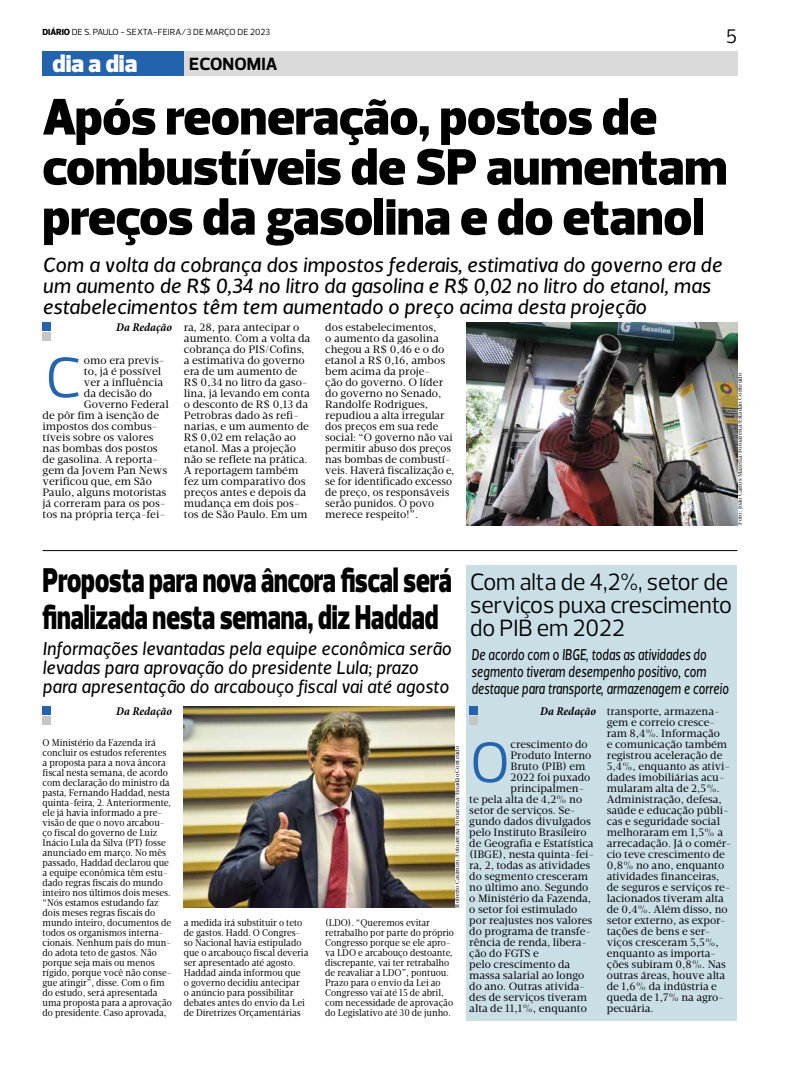
<style>
.page{position:relative;width:794px;height:1078px;background:#fff}
.page>*{position:absolute;margin:0;border:0;box-sizing:border-box;transform-origin:0 0}
.t1{font:58px "Prelo";color:#2565ae}
.t2{font:900 52px/50px "Prelo";color:#000}
.t3{font:900 35px/37px "Prelo";color:#000;scale:.74 1}
.t4{font:900 25px "Prelo";color:#fff}
.t5{font:24px/23px "Prelo";color:#000}
.t6{font:italic 21px/21px "Velino Sans";color:#000}
.t7{font:20px "Prelo";color:#000}
.t8{font:italic 19px/19px "Velino Sans";color:#000;scale:.96 1}
.t9{font:700 18px "Prelo";color:#000}
.t10{font:italic 16px/17px "Velino Sans";color:#000;scale:.77 1}
.t11{font:italic 700 condensed 12px "Minion Pro";letter-spacing:-.005em;color:#000}
.t12{font:11px/11px "Velino Text";color:#000}
.t13{font:10px/10px "Velino Text";color:#000;scale:.9 1}
.t14{font:9px "Prelo";color:#000}
.t15{font:6px "Velino Text";color:#000}
.s1{font-weight:800}
</style>
<div class="page">
<div style="left:43px;top:51px;width:141px;height:24px;background:#2363ad"></div>
<div style="left:184px;top:51px;width:553px;height:24px;background:#dadada"></div>
<div style="left:43px;top:332px;width:8px;height:9px;background:#c6c6c6"></div>
<div style="left:43px;top:322px;width:8px;height:9px;background:#2464ae"></div>
<div style="left:466px;top:565px;width:271px;height:455px;background:#cadee6"></div>
<div style="left:469px;top:716px;width:8px;height:8px;background:#c6c6c6"></div>
<div style="left:469px;top:706px;width:8px;height:8px;background:#2464ae"></div>
<hr style="left:43px;top:550px;width:694px;height:1px;background:#000">
<div style="left:43px;top:716px;width:8px;height:8px;background:#c6c6c6"></div>
<div style="left:43px;top:706px;width:8px;height:8px;background:#2464ae"></div>
<img style="left:466px;top:322px;width:271px;height:203px">
<img style="left:184px;top:706px;width:270px;height:201px">
<p class="t14" style="left:43px;top:27px;width:229px"><span class="s1">DIÁRIO</span> DE S. PAULO - SEXTA-FEIRA/3 DE MARÇO DE 2023</p>
<h3 class="t7" style="left:726px;top:24px;width:13px">5</h3>
<h3 class="t4" style="left:52px;top:49px;width:86px">dia a dia</h3>
<h3 class="t9" style="left:189px;top:53px;width:90px">ECONOMIA</h3>
<h2 class="t2" style="left:43px;top:92px;width:686px">Após reoneração, postos de combustíveis de SP aumentam preços da gasolina e do etanol</h2>
<h3 class="t6" style="left:43px;top:254px;width:681px">Com a volta da cobrança dos impostos federais, estimativa do governo era de um aumento de R$ 0,34 no litro da gasolina e R$ 0,02 no litro do etanol, mas estabelecimentos têm tem aumentado o preço acima desta projeção</h3>
<p class="t11" style="left:116px;top:319px;width:57px">Da Redação</p>
<p class="t12" style="left:84px;top:354px;width:82px">omo era previs-</p>
<p class="t12" style="left:84px;top:365px;width:79px">to, já é possível</p>
<p class="t12" style="left:84px;top:376px;width:81px">ver a influência</p>
<p class="t12" style="left:84px;top:387px;width:70px">da decisão do</p>
<p class="t12" style="left:84px;top:398px;width:86px">Governo Federal</p>
<p class="t12" style="left:43px;top:409px;width:118px">de pôr fim à isenção de</p>
<p class="t12" style="left:43px;top:420px;width:117px">impostos dos combus-</p>
<p class="t12" style="left:43px;top:431px;width:113px">tíveis sobre os valores</p>
<p class="t12" style="left:43px;top:442px;width:117px">nas bombas dos postos</p>
<p class="t12" style="left:43px;top:453px;width:117px">de gasolina. A reporta-</p>
<p class="t12" style="left:43px;top:464px;width:126px">gem da Jovem Pan News</p>
<p class="t12" style="left:43px;top:475px;width:111px">verificou que, em São</p>
<p class="t12" style="left:43px;top:486px;width:125px">Paulo, alguns motoristas</p>
<p class="t12" style="left:43px;top:497px;width:125px">já correram para os pos-</p>
<p class="t12" style="left:43px;top:508px;width:124px">tos na própria terça-fei-</p>
<h1 class="t1" style="left:45px;top:342px;width:37px">C</h1>
<p class="t12" style="left:184px;top:321px;width:128px">ra, 28, para antecipar o aumento. Com a volta da cobrança do PIS/Cofins, a estimativa do governo era de um aumento de<br>R$ 0,34 no litro da gaso&shy;lina, já levando em conta o desconto de R$ 0,13 da<br>Petrobras dado às refi&shy;narias, e um aumento de<br>R$ 0,02 em relação ao etanol. Mas a projeção não se reflete na prática.<br>A reportagem também fez um comparativo dos preços antes e depois da mudança em dois pos&shy;tos de São Paulo. Em um</p>
<p class="t12" style="left:325px;top:321px;width:131px">dos estabelecimentos,<br>o aumento da gasolina chegou a R$ 0,46 e o do etanol a R$ 0,16, ambos bem acima da proje-<br>ção do governo. O líder do governo no Senado,<br>Randolfe Rodrigues, repudiou a alta irregular dos preços em sua rede social: “O governo não vai permitir abuso dos preços nas bombas de combustí&shy;veis. Haverá fiscalização e, se for identificado excesso de preço, os responsáveis serão punidos. O povo merece respeito!”.</p>
<p class="t15" style="left:736px;top:524px;width:153px;rotate:-90deg">Foto: João Carlos Mazella/Fotoarena/Estadão Conteúdo</p>
<h3 class="t3" style="left:43px;top:561px;width:554px">Proposta para nova âncora fiscal será finalizada nesta semana, diz Haddad</h3>
<h3 class="t8" style="left:43px;top:639px;width:427px">Informações levantadas pela equipe econômica serão levadas para aprovação do presidente Lula; prazo para apresentação do arcabouço fiscal vai até agosto</h3>
<p class="t11" style="left:116px;top:702px;width:57px">Da Redação</p>
<p class="t13" style="left:43px;top:737px;width:145px">O Ministério da Fazenda irá concluir os estudos referentes a proposta para a nova âncora fiscal nesta semana, de acordo com declaração do ministro da pasta, Fernando Haddad, nesta quinta-feira, 2. Anteriormente, ele já havia informado a pre&shy;visão de que o novo arcabou&shy;ço fiscal do governo de Luiz<br>Inácio Lula da Silva (PT) fosse anunciado em março. No mês passado, Haddad declarou que a equipe econômica têm estu&shy;dado regras fiscais do mundo inteiro nos últimos dois meses. “Nós estamos estudando faz dois meses regras fiscais do mundo inteiro, documentos de todos os organismos interna&shy;cionais. Nenhum país do mun&shy;do adota teto de gastos. Não porque seja mais ou menos rígido, porque você não conse&shy;gue atingir”, disse. Com o fim do estudo, será apresentada uma proposta para a aprovação do presidente. Caso aprovada,</p>
<p class="t15" style="left:453px;top:907px;width:163px;rotate:-90deg">Roberto Casimiro/Fotoarena/Fotoarena/Estadão Conteúdo</p>
<p class="t13" style="left:184px;top:917px;width:140px">a medida irá substituir o teto de gastos. Hadd. O Congres&shy;so Nacional havia estipulado que o arcabouço fiscal deveria ser apresentado até agosto.<br>Haddad ainda informou que<br>o governo decidiu antecipar<br>o anúncio para possibilitar debates antes do envio da Lei de Diretrizes Orçamentárias</p>
<p class="t13" style="left:325px;top:917px;width:145px">(LDO). “Queremos evitar retrabalho por parte do próprio<br>Congresso porque se ele apro&shy;va LDO e arcabouço destoante, discrepante, vai ter retrabalho de reavaliar a LDO”, pontuou.<br>Prazo para o envio da Lei ao<br>Congresso vai até 15 de abril, com necessidade de aprovação do Legislativo até 30 de junho.</p>
<h3 class="t5" style="left:470px;top:570px;width:263px">Com alta de 4,2%, setor de serviços puxa crescimento do PIB em 2022</h3>
<h3 class="t10" style="left:471px;top:645px;width:336px">De acordo com o IBGE, todas as atividades do segmento tiveram desempenho positivo, com destaque para transporte, armazenagem e correio</h3>
<p class="t11" style="left:540px;top:702px;width:57px">Da Redação</p>
<p class="t12" style="left:510px;top:738px;width:79px">crescimento do</p>
<p class="t12" style="left:510px;top:749px;width:82px">Produto Interno</p>
<p class="t12" style="left:510px;top:760px;width:76px">Bruto (PIB) em</p>
<p class="t12" style="left:510px;top:771px;width:81px">2022 foi puxado</p>
<p class="t12" style="left:510px;top:782px;width:76px">principalmen-</p>
<p class="t12" style="left:469px;top:793px;width:114px">te pela alta de 4,2% no</p>
<p class="t12" style="left:469px;top:804px;width:108px">setor de serviços. Se-</p>
<p class="t12" style="left:469px;top:815px;width:123px">gundo dados divulgados</p>
<p class="t12" style="left:469px;top:826px;width:119px">pelo Instituto Brasileiro</p>
<p class="t12" style="left:469px;top:837px;width:126px">de Geografia e Estatística</p>
<p class="t12" style="left:469px;top:848px;width:127px">(IBGE), nesta quinta-fei-</p>
<p class="t12" style="left:469px;top:859px;width:123px">ra, 2, todas as atividades</p>
<p class="t12" style="left:469px;top:870px;width:120px">do segmento cresceram</p>
<p class="t12" style="left:469px;top:881px;width:121px">no último ano. Segundo</p>
<p class="t12" style="left:469px;top:892px;width:123px">o Ministério da Fazenda,</p>
<p class="t12" style="left:469px;top:903px;width:110px">o setor foi estimulado</p>
<p class="t12" style="left:469px;top:914px;width:125px">por reajustes nos valores</p>
<p class="t12" style="left:469px;top:925px;width:123px">do programa de transfe-</p>
<p class="t12" style="left:469px;top:936px;width:119px">rência de renda, libera-</p>
<p class="t12" style="left:469px;top:947px;width:71px">ção do FGTS e</p>
<p class="t12" style="left:469px;top:958px;width:102px">pelo crescimento da</p>
<p class="t12" style="left:469px;top:969px;width:117px">massa salarial ao longo</p>
<p class="t12" style="left:469px;top:980px;width:117px">do ano. Outras ativida-</p>
<p class="t12" style="left:469px;top:991px;width:119px">des de serviços tiveram</p>
<p class="t12" style="left:469px;top:1002px;width:119px">alta de 11,1%, enquanto</p>
<h1 class="t1" style="left:470px;top:726px;width:42px">O</h1>
<p class="t12" style="left:607px;top:705px;width:126px">transporte, armazena&shy;gem e correio cresce&shy;ram 8,4%. Informação<br>e comunicação também registrou aceleração de<br>5,4%, enquanto as ativi&shy;dades imobiliárias acu&shy;mularam alta de 2,5%.<br>Administração, defesa, saúde e educação públi&shy;cas e seguridade social melhoraram em 1,5% a arrecadação. Já o comér&shy;cio teve crescimento de<br>0,8% no ano, enquanto atividades financeiras, de seguros e serviços re&shy;lacionados tiveram alta de 0,4%. Além disso, no setor externo, as expor&shy;tações de bens e ser&shy;viços cresceram 5,5%, enquanto as importa&shy;ções subiram 0,8%. Nas outras áreas, houve alta de 1,6% da indústria e queda de 1,7% na agro&shy;pecuária.</p>
</div>
